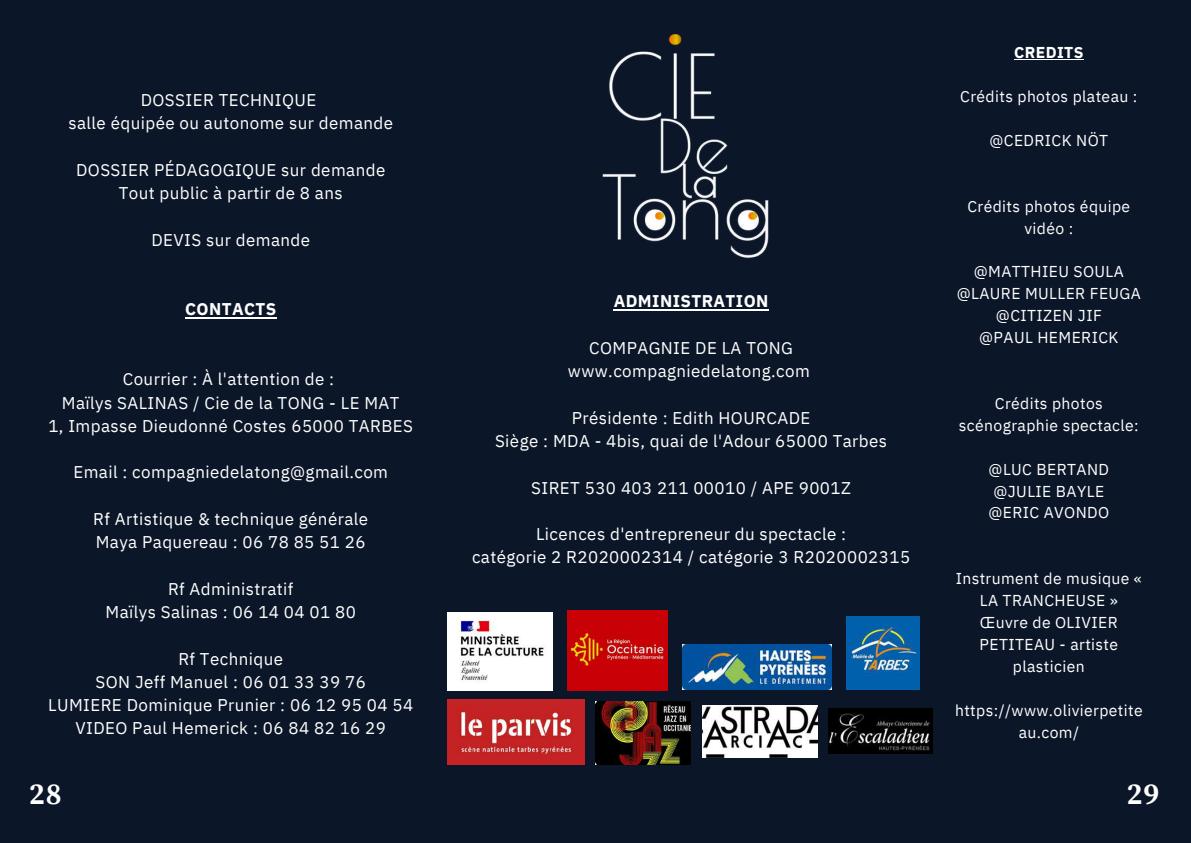
<style>
.page{position:relative;width:1191px;height:843px;background:#fff}
.page>*{position:absolute;margin:0;border:0;box-sizing:border-box;transform-origin:0 0}
.t1{font:700 30px "Source Serif Pro";color:#fff}
.t2{font:16.9px/23.2px "IBM Plex Sans";letter-spacing:.025em;color:#fff;text-align:center}
.t3{font:700 16.9px "IBM Plex Sans";letter-spacing:.025em;color:#fff}
.t4{font:15.7px/21.9px "IBM Plex Sans";letter-spacing:.025em;color:#fff;text-align:center}
.t5{font:700 15.7px "IBM Plex Sans";letter-spacing:.025em;color:#fff}
</style>
<div class="page">
<div style="left:0;top:0;width:1190px;height:842px;background:#0b1628"></div>
<img style="left:447px;top:612px;width:105px;height:77px">
<img style="left:568px;top:610px;width:99px;height:80px">
<img style="left:682px;top:644px;width:149px;height:45px">
<img style="left:846px;top:616px;width:73px;height:73px">
<img style="left:702px;top:705px;width:115px;height:52px">
<img style="left:447px;top:699px;width:137px;height:64px">
<img style="left:595px;top:701px;width:96px;height:62px">
<img style="left:828px;top:708px;width:104px;height:45px">
<img style="left:602px;top:34px;width:167px;height:224px">
<hr style="left:613px;top:309px;width:155px;height:1px;background:#fff">
<hr style="left:185px;top:317px;width:92px;height:1px;background:#fff">
<hr style="left:1014px;top:59px;width:69px;height:1px;background:#fff">
<p class="t2" style="left:68px;top:88px;width:326px">DOSSIER TECHNIQUE<br>salle équipée ou autonome sur demande</p>
<p class="t2" style="left:76px;top:158px;width:310px">DOSSIER PÉDAGOGIQUE sur demande<br>Tout public à partir de 8 ans</p>
<p class="t2" style="left:151px;top:227px;width:160px">DEVIS sur demande</p>
<p class="t3" style="left:185px;top:298px;width:93px">CONTACTS</p>
<p class="t2" style="left:48px;top:367px;width:366px">Courrier : À l'attention de :<br>Maïlys SALINAS / Cie de la TONG - LE MAT<br>1, Impasse Dieudonné Costes 65000 TARBES</p>
<p class="t2" style="left:73px;top:460px;width:316px">Email : compagniedelatong@gmail.com</p>
<p class="t2" style="left:93px;top:506px;width:276px;text-align:left">Rf Artistique &amp; technique générale<br>Maya Paquereau : 06 78 85 51 26</p>
<p class="t2" style="left:106px;top:576px;width:252px">Rf Administratif<br>Maïlys Salinas : 06 14 04 01 80</p>
<p class="t2" style="left:48px;top:646px;width:366px">Rf Technique<br>SON Jeff Manuel : 06 01 33 39 76<br>LUMIERE Dominique Prunier : 06 12 95 04 54<br>VIDEO Paul Hemerick : 06 84 82 16 29</p>
<p class="t3" style="left:613px;top:290px;width:156px">ADMINISTRATION</p>
<p class="t2" style="left:568px;top:336px;width:243px">COMPAGNIE DE LA TONG www.compagniedelatong.com</p>
<p class="t2" style="left:495px;top:405px;width:393px">Présidente : Edith HOURCADE<br>Siège : MDA - 4bis, quai de l'Adour 65000 Tarbes</p>
<p class="t2" style="left:531px;top:475px;width:321px">SIRET 530 403 211 00010 / APE 9001Z</p>
<p class="t2" style="left:472px;top:522px;width:439px">Licences d'entrepreneur du spectacle :<br>catégorie 2 R2020002314 / catégorie 3 R2020002315</p>
<p class="t5" style="left:1014px;top:42px;width:71px">CREDITS</p>
<p class="t4" style="left:960px;top:85px;width:179px">Crédits photos plateau :</p>
<p class="t4" style="left:989px;top:129px;width:120px">@CEDRICK NÖT</p>
<p class="t4" style="left:967px;top:195px;width:164px">Crédits photos équipe vidéo :</p>
<p class="t4" style="left:956px;top:260px;width:186px">@MATTHIEU SOULA @LAURE MULLER FEUGA @CITIZEN JIF<br>@PAUL HEMERICK</p>
<p class="t4" style="left:958px;top:392px;width:181px">Crédits photos scénographie spectacle:</p>
<p class="t4" style="left:988px;top:457px;width:122px">@LUC BERTAND @JULIE BAYLE @ERIC AVONDO</p>
<p class="t4" style="left:955px;top:567px;width:188px">Instrument de musique «<br>LA TRANCHEUSE »<br>Œuvre de OLIVIER<br>PETITEAU - artiste plasticien</p>
<p class="t4" style="left:954px;top:698px;width:189px">https://www.olivierpetite au.com/</p>
<h1 class="t1" style="left:29px;top:775px;width:34px">28</h1>
<h1 class="t1" style="left:1126px;top:775px;width:34px">29</h1>
</div>
